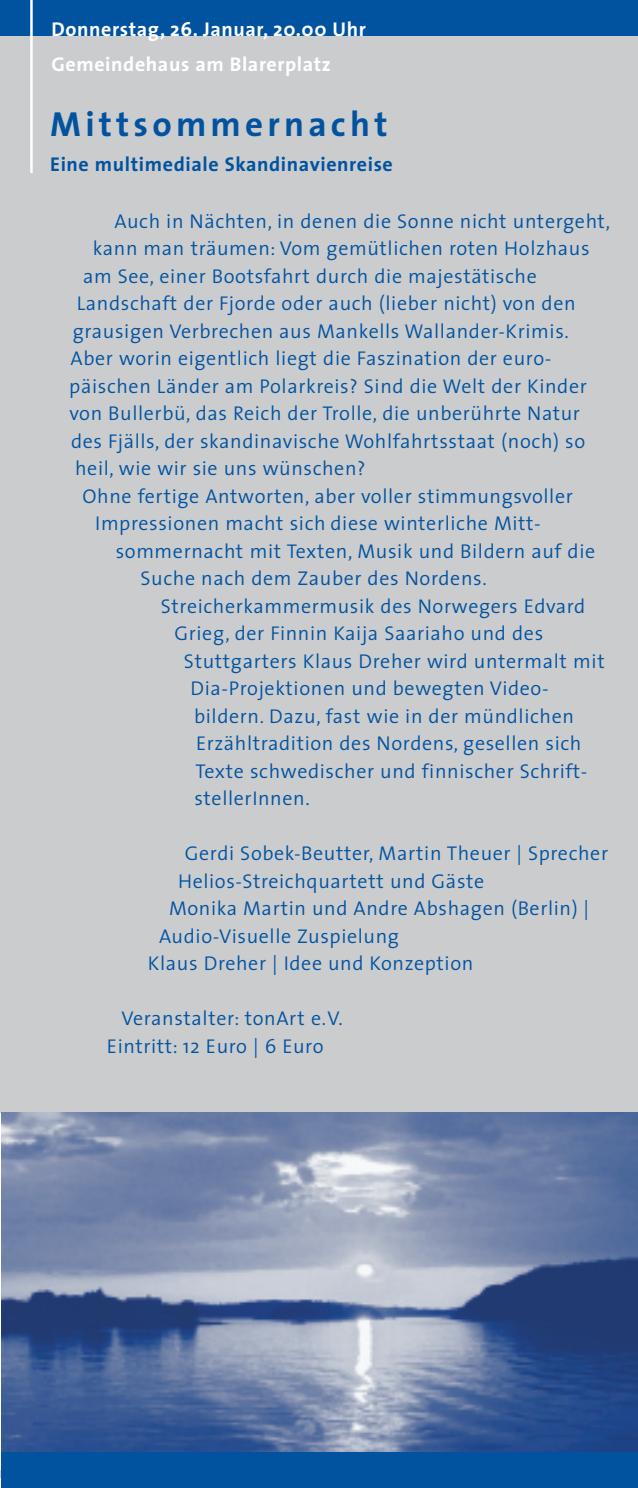
<style>
.page{position:relative;width:638px;height:1488px;background:#fff}
.page>*{position:absolute;margin:0;border:0;box-sizing:border-box;transform-origin:0 0}
.t1{font:700 35px "The Sans";letter-spacing:.12em;color:#0153a0}
.t2{font:300 20px/27.5px "The Sans";letter-spacing:.03em;color:#0153a0}
.t3{font:700 20px/35px "The Sans";letter-spacing:.03em;color:#fff}
.t4{font:700 20px "The Sans";letter-spacing:.03em;color:#0153a0}
</style>
<div class="page">
<div style="left:1px;top:0;width:637px;height:1477px;background:#cbccce"></div>
<img style="left:2px;top:1113px;width:636px;height:339px">
<div style="left:1px;top:0;width:637px;height:36px;background:#0153a0"></div>
<div style="left:2px;top:1452px;width:636px;height:35px;background:#0153a0"></div>
<hr style="left:30px;top:0;width:3px;height:173px;background:#fff">
<p class="t3" style="left:51px;top:13px;width:316px">Donnerstag, 26. Januar, 20.00 Uhr<br>Gemeindehaus am Blarerplatz</p>
<h1 class="t1" style="left:50px;top:111px;width:338px">Mittsommernacht</h1>
<p class="t4" style="left:50px;top:157px;width:344px">Eine multimediale Skandinavienreise</p>
<p class="t2" style="left:114px;top:209px;width:497px">Auch in Nächten, in denen die Sonne nicht untergeht,</p>
<p class="t2" style="left:93px;top:237px;width:498px">kann man träumen: Vom gemütlichen roten Holzhaus</p>
<p class="t2" style="left:83px;top:264px;width:455px">am See, einer Bootsfahrt durch die majestätische</p>
<p class="t2" style="left:77px;top:292px;width:500px">Landschaft der Fjorde oder auch (lieber nicht) von den</p>
<p class="t2" style="left:73px;top:319px;width:497px">grausigen Verbrechen aus Mankells Wallander-Krimis.</p>
<p class="t2" style="left:71px;top:347px;width:482px">Aber worin eigentlich liegt die Faszination der euro-</p>
<p class="t2" style="left:69px;top:374px;width:519px">päischen Länder am Polarkreis? Sind die Welt der Kinder</p>
<p class="t2" style="left:69px;top:402px;width:512px">von Bullerbü, das Reich der Trolle, die unberührte Natur</p>
<p class="t2" style="left:71px;top:429px;width:515px">des Fjälls, der skandinavische Wohlfahrtsstaat (noch) so</p>
<p class="t2" style="left:75px;top:457px;width:292px">heil, wie wir sie uns wünschen?</p>
<p class="t2" style="left:83px;top:484px;width:491px">Ohne fertige Antworten, aber voller stimmungsvoller</p>
<p class="t2" style="left:95px;top:512px;width:447px">Impressionen macht sich diese winterliche Mitt-</p>
<p class="t2" style="left:116px;top:539px;width:481px">sommernacht mit Texten, Musik und Bildern auf die</p>
<p class="t2" style="left:140px;top:567px;width:347px">Suche nach dem Zauber des Nordens.</p>
<p class="t2" style="left:161px;top:594px;width:426px">Streicherkammermusik des Norwegers Edvard</p>
<p class="t2" style="left:174px;top:622px;width:370px">Grieg, der Finnin Kaija Saariaho und des</p>
<p class="t2" style="left:184px;top:649px;width:422px">Stuttgarters Klaus Dreher wird untermalt mit</p>
<p class="t2" style="left:190px;top:677px;width:359px">Dia-Projektionen und bewegten Video-</p>
<p class="t2" style="left:194px;top:704px;width:381px">bildern. Dazu, fast wie in der mündlichen</p>
<p class="t2" style="left:196px;top:732px;width:387px">Erzähltradition des Nordens, gesellen sich</p>
<p class="t2" style="left:195px;top:759px;width:393px">Texte schwedischer und finnischer Schrift-</p>
<p class="t2" style="left:194px;top:787px;width:117px">stellerInnen.</p>
<p class="t2" style="left:185px;top:842px;width:424px">Gerdi Sobek-Beutter, Martin Theuer | Sprecher</p>
<p class="t2" style="left:178px;top:869px;width:308px">Helios-Streichquartett und Gäste</p>
<p class="t2" style="left:169px;top:897px;width:421px">Monika Martin und Andre Abshagen (Berlin) |</p>
<p class="t2" style="left:159px;top:924px;width:241px">Audio-Visuelle Zuspielung</p>
<p class="t2" style="left:148px;top:952px;width:327px">Klaus Dreher | Idee und Konzeption</p>
<p class="t2" style="left:107px;top:1007px;width:237px;text-indent:15px">Veranstalter: tonArt e.V.<br>Eintritt: 12 Euro | 6 Euro</p>
</div>
